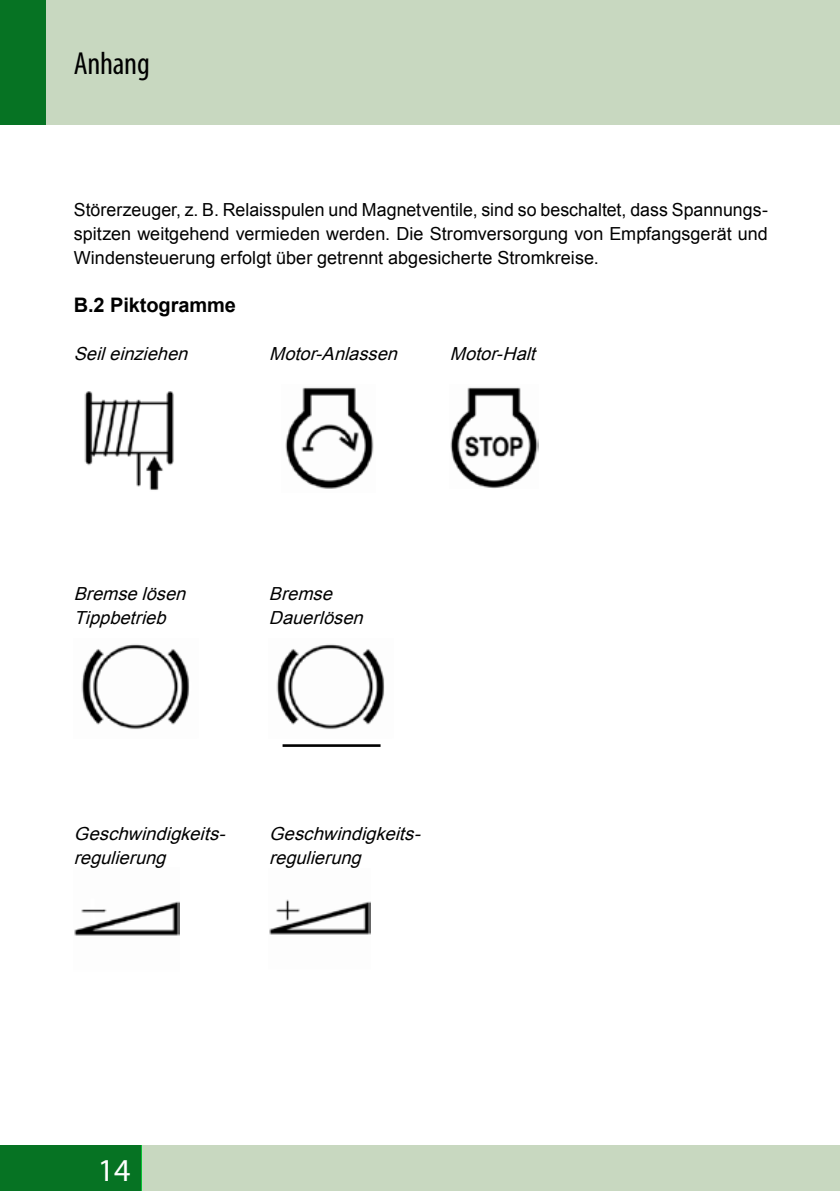
<style>
.page{position:relative;width:840px;height:1191px;background:#fff}
.page>*{position:absolute;margin:0;border:0;box-sizing:border-box;transform-origin:0 0}
.t1{font:condensed 32px "Myriad Pro";letter-spacing:-.01em;color:#000}
.t2{font:32px "Myriad Pro";color:#fff}
.t3{font:700 20px "Arial";letter-spacing:-.005em;color:#000}
.t4{font:18px/24px "Arial";letter-spacing:.005em;color:#000;text-align:justify}
.t5{font:italic 18px/24px "Arial";color:#000}
</style>
<div class="page">
<div style="left:45px;top:0;width:794px;height:125px;background:#c8d8c0"></div>
<div style="left:0;top:1145px;width:142px;height:46px;background:#067323"></div>
<div style="left:142px;top:1145px;width:697px;height:46px;background:#c8d8c0"></div>
<div style="left:0;top:0;width:45px;height:125px;background:#067323"></div>
<hr style="left:839px;top:0;width:1px;height:125px;background:#c8d8c0">
<img style="left:84px;top:391px;width:90px;height:99px">
<img style="left:74px;top:901px;width:105px;height:35px">
<img style="left:269px;top:899px;width:101px;height:36px">
<img style="left:276px;top:644px;width:109px;height:86px">
<img style="left:81px;top:644px;width:109px;height:86px">
<img style="left:450px;top:387px;width:88px;height:101px">
<img style="left:285px;top:387px;width:89px;height:102px">
<hr style="left:282px;top:744px;width:98px;height:3px;background:#000">
<h1 class="t1" style="left:74px;top:44px;width:78px">Anhang</h1>
<p class="t4" style="left:74px;top:198px;width:695px">Störerzeuger, z. B. Relaisspulen und Magnetventile, sind so beschaltet, dass Spannungs&shy;spitzen weitgehend vermieden werden. Die Stromversorgung von Empfangsgerät und Windensteuerung erfolgt über getrennt abgesicherte Stromkreise.</p>
<p class="t3" style="left:74px;top:292px;width:163px">B.2 Piktogramme</p>
<p class="t5" style="left:269px;top:342px;width:136px">Motor-Anlassen</p>
<p class="t5" style="left:74px;top:342px;width:121px">Seileinziehen</p>
<p class="t5" style="left:449px;top:342px;width:93px">Motor-Halt</p>
<p class="t5" style="left:74px;top:582px;width:119px">Bremselösen<br>Tippbetrieb</p>
<p class="t5" style="left:269px;top:582px;width:101px">Bremse<br>Dauerlösen</p>
<p class="t5" style="left:74px;top:822px;width:159px">Geschwindigkeits&shy;regulierung</p>
<p class="t5" style="left:269px;top:822px;width:159px">Geschwindigkeits&shy;regulierung</p>
<h1 class="t2" style="left:98px;top:1150px;width:34px">14</h1>
</div>
